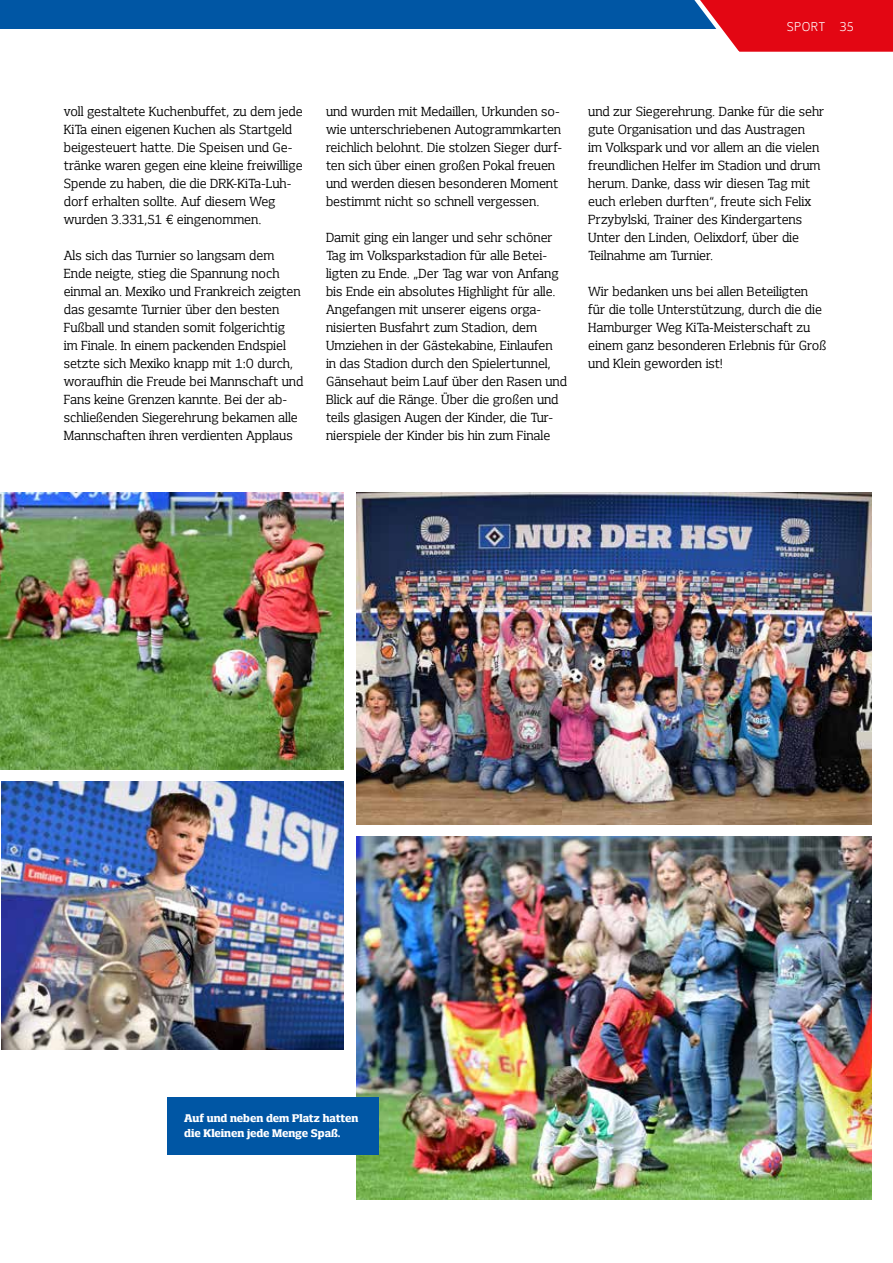
<style>
.page{position:relative;width:893px;height:1263px;background:#fff}
.page>*{position:absolute;margin:0;border:0;box-sizing:border-box;transform-origin:0 0}
.t1{font:12.75px/18px "Hsv Slab";color:#000}
.t2{font:300 12px "Hsv Sans";letter-spacing:.03em;color:#fff}
.t3{font:700 10.5px/15px "Hsv Slab";letter-spacing:-.005em;color:#fff}
</style>
<div class="page">
<img style="left:0;top:492px;width:344px;height:277px">
<img style="left:356px;top:837px;width:516px;height:362px">
<img style="left:356px;top:492px;width:516px;height:332px">
<img style="left:1px;top:782px;width:343px;height:267px">
<div style="left:167px;top:1097px;width:211px;height:57px;background:#0056a4"></div>
<div style="left:0;top:0;width:893px;height:28px;background:#0056a4"></div>
<svg style="left:665px;top:0;width:228px;height:52px"></svg>
<p class="t2" style="left:787px;top:19px;width:68px">SPORT 35</p>
<p class="t1" style="left:64px;top:103px;width:240px">voll gestaltete Kuchenbuffet, zu dem jede KiTa einen eigenen Kuchen als Startgeld beigesteuert hatte. Die Speisen und Ge&shy;tränke waren gegen eine kleine freiwillige Spende zu haben, die die DRK-KiTa-Luh&shy;dorf erhalten sollte. Auf diesem Weg wurden 3.331,51 € eingenommen.</p>
<p class="t1" style="left:64px;top:247px;width:241px">Als sich das Turnier so langsam dem Ende neigte, stieg die Spannung noch einmal an. Mexiko und Frankreich zeigten das gesamte Turnier über den besten Fußball und standen somit folgerichtig<br>im Finale. In einem packenden Endspiel setzte sich Mexiko knapp mit 1:0 durch, woraufhin die Freude bei Mannschaft und Fans keine Grenzen kannte. Bei der ab&shy;schließenden Siegerehrung bekamen alle Mannschaften ihren verdienten Applaus</p>
<p class="t1" style="left:326px;top:103px;width:238px">und wurden mit Medaillen, Urkunden so&shy;wie unterschriebenen Autogrammkarten reichlich belohnt. Die stolzen Sieger durf&shy;ten sich über einen großen Pokal freuen und werden diesen besonderen Moment bestimmt nicht so schnell vergessen.</p>
<p class="t1" style="left:326px;top:229px;width:242px">Damit ging ein langer und sehr schöner Tag im Volksparkstadion für alle Betei&shy;ligten zu Ende. „Der Tag war von Anfang bis Ende ein absolutes Highlight für alle.<br>Angefangen mit unserer eigens orga&shy;nisierten Busfahrt zum Stadion, dem Umziehen in der Gästekabine, Einlaufen<br>in das Stadion durch den Spielertunnel, Gänsehaut beim Lauf über den Rasen und Blick auf die Ränge. Über die großen und teils glasigen Augen der Kinder, die Tur&shy;nierspiele der Kinder bis hin zum Finale</p>
<p class="t1" style="left:588px;top:103px;width:238px">und zur Siegerehrung. Danke für die sehr gute Organisation und das Austragen<br>im Volkspark und vor allem an die vielen freundlichen Helfer im Stadion und drum herum. Danke, dass wir diesen Tag mit euch erleben durften“, freute sich Felix Przybylski, Trainer des Kindergartens Unter den Linden, Oelixdorf, über die Teilnahme am Turnier.</p>
<p class="t1" style="left:588px;top:283px;width:240px">Wir bedanken uns bei allen Beteiligten für die tolle Unterstützung, durch die die Hamburger Weg KiTa-Meisterschaft zu einem ganz besonderen Erlebnis für Groß und Klein geworden ist!</p>
<p class="t3" style="left:184px;top:1111px;width:176px">Auf und neben dem Platz hatten die Kleinen jede Menge Spaß.</p>
</div>
